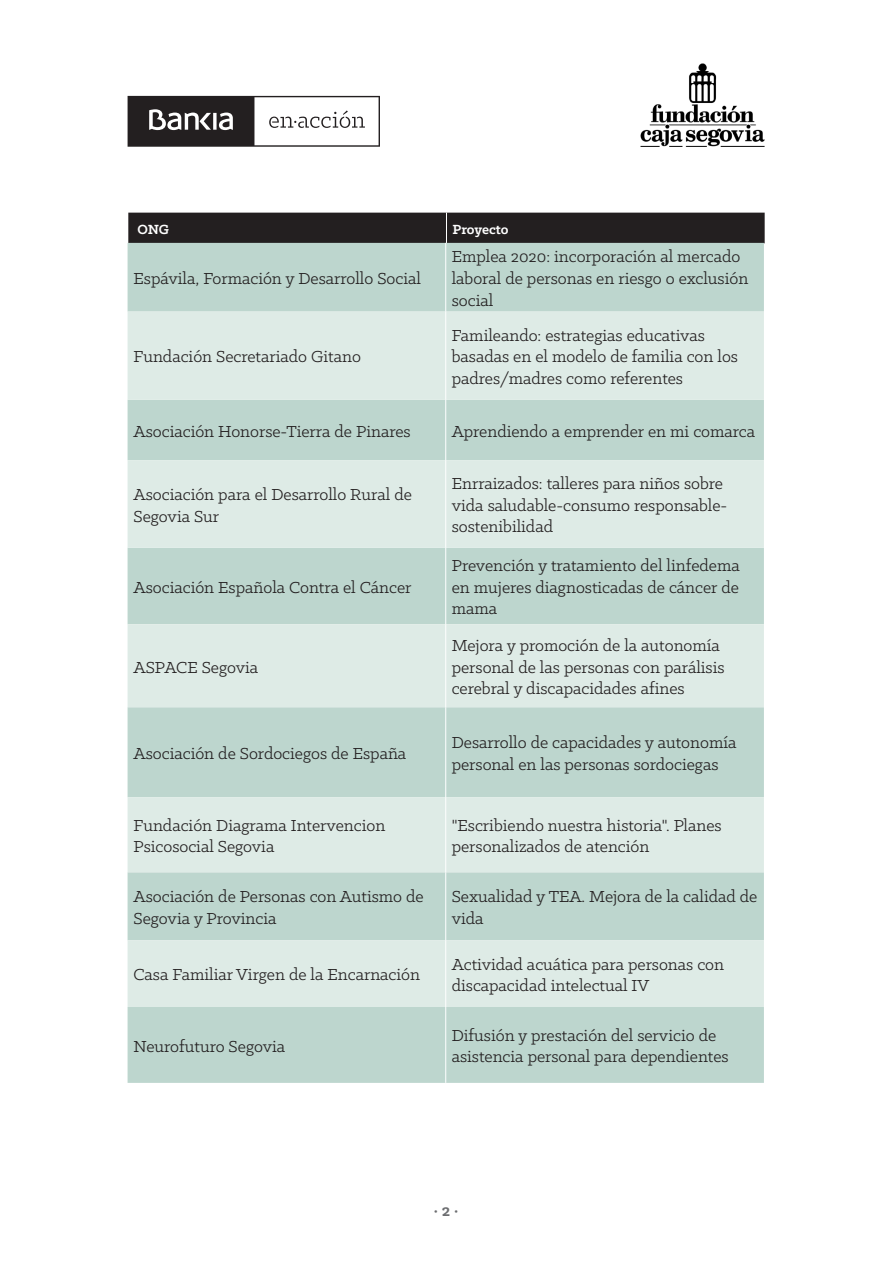
<style>
.page{position:relative;width:893px;height:1263px;background:#fff}
.page>*{position:absolute;margin:0;border:0;box-sizing:border-box;transform-origin:0 0}
.t1{font:18px/21.6px "Klinic Slab";color:#231f20}
.t2{font:700 18px "Klinic Slab";color:#6c6d70}
.t3{font:700 15px "Klinic Slab";letter-spacing:-.005em;color:#fff}
</style>
<div class="page">
<img style="left:640px;top:63px;width:125px;height:84px">
<svg style="left:128px;top:96px;width:252px;height:51px"></svg>
<div style="left:128px;top:213px;width:637px;height:30px;background:#231f20"></div>
<hr style="left:446px;top:213px;width:1px;height:30px;background:#fff">
<div style="left:128px;top:243px;width:636px;height:840px;background:#bdd6ce"></div>
<svg style="left:128px;top:312px;width:636px;height:695px;fill:#deebe6"></svg>
<hr style="left:445px;top:243px;width:1px;height:69px;background:#fff">
<hr style="left:445px;top:312px;width:1px;height:88px;background:#fff">
<hr style="left:445px;top:400px;width:1px;height:60px;background:#fff">
<hr style="left:445px;top:460px;width:1px;height:88px;background:#fff">
<hr style="left:445px;top:548px;width:1px;height:76px;background:#fff">
<hr style="left:445px;top:624px;width:1px;height:83px;background:#fff">
<hr style="left:445px;top:707px;width:1px;height:90px;background:#fff">
<hr style="left:445px;top:797px;width:1px;height:75px;background:#fff">
<hr style="left:445px;top:872px;width:1px;height:68px;background:#fff">
<hr style="left:445px;top:940px;width:1px;height:67px;background:#fff">
<hr style="left:445px;top:1007px;width:1px;height:76px;background:#fff">
<p class="t3" style="left:137px;top:219px;width:33px">ONG</p>
<p class="t3" style="left:452px;top:219px;width:58px">Proyecto</p>
<p class="t1" style="left:134px;top:267px;width:289px">Espávila, Formación y Desarrollo Social</p>
<p class="t1" style="left:452px;top:245px;width:298px">Emplea 2020: incorporación al mercado laboral de personas en riesgo o exclusión social</p>
<p class="t1" style="left:134px;top:346px;width:229px">Fundación Secretariado Gitano</p>
<p class="t1" style="left:452px;top:324px;width:288px">Famileando: estrategias educativas basadas en el modelo de familia con los padres/madres como referentes</p>
<p class="t1" style="left:134px;top:420px;width:279px">Asociación Honorse-Tierra de Pinares</p>
<p class="t1" style="left:452px;top:420px;width:305px">Aprendiendo a emprender en mi comarca</p>
<p class="t1" style="left:134px;top:483px;width:280px">Asociación para el Desarrollo Rural de<br>Segovia Sur</p>
<p class="t1" style="left:452px;top:472px;width:277px">Enrraizados: talleres para niños sobre vida saludable-consumo responsable&shy;sostenibilidad</p>
<p class="t1" style="left:134px;top:576px;width:279px">Asociación Española Contra el Cáncer</p>
<p class="t1" style="left:134px;top:656px;width:126px">ASPACE Segovia</p>
<p class="t1" style="left:452px;top:554px;width:290px;text-align:justify">Prevención y tratamiento del linfedema en mujeres diagnosticadas de cáncer de mama</p>
<p class="t1" style="left:452px;top:634px;width:274px">Mejora y promoción de la autonomía personal de las personas con parálisis cerebral y discapacidades afines</p>
<p class="t1" style="left:134px;top:742px;width:274px">Asociación de Sordociegos de España</p>
<p class="t1" style="left:452px;top:731px;width:286px">Desarrollo de capacidades y autonomía personal en las personas sordociegas</p>
<p class="t1" style="left:134px;top:814px;width:253px">Fundación Diagrama Intervencion<br>Psicosocial Segovia</p>
<p class="t1" style="left:452px;top:814px;width:271px">"Escribiendo nuestra historia". Planes personalizados de atención</p>
<p class="t1" style="left:134px;top:885px;width:292px">Asociación de Personas con Autismo de<br>Segovia y Provincia</p>
<p class="t1" style="left:452px;top:885px;width:307px">Sexualidad y TEA. Mejora de la calidad de vida</p>
<p class="t1" style="left:134px;top:963px;width:288px">Casa Familiar Virgen de la Encarnación</p>
<p class="t1" style="left:452px;top:953px;width:274px">Actividad acuática para personas con discapacidad intelectual IV</p>
<p class="t1" style="left:134px;top:1035px;width:153px">Neurofuturo Segovia</p>
<p class="t1" style="left:452px;top:1024px;width:278px">Difusión y prestación del servicio de asistencia personal para dependientes</p>
<p class="t2" style="left:434px;top:1199px;width:26px">· 2 ·</p>
</div>
